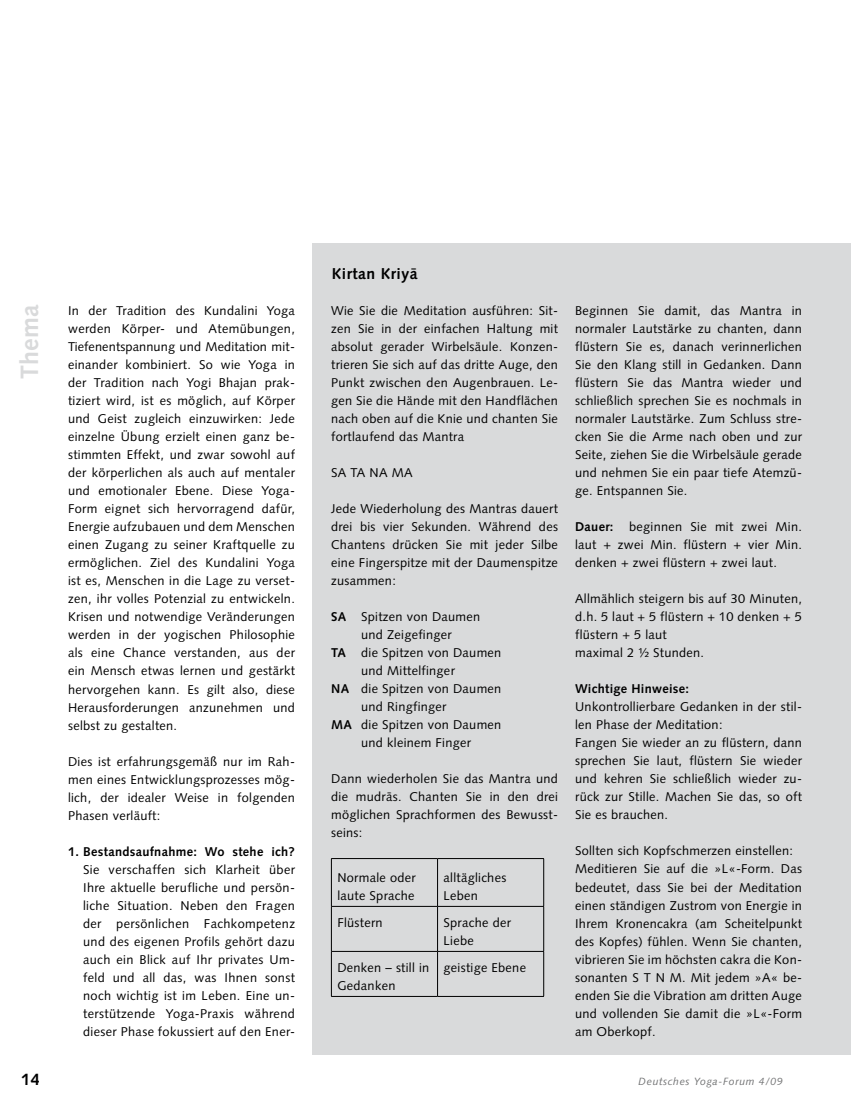
<style>
.page{position:relative;width:851px;height:1106px;background:#fff}
.page>*{position:absolute;margin:0;border:0;box-sizing:border-box;transform-origin:0 0}
.t1{font:700 25.05px "Syntax BDY";letter-spacing:.01em;color:#d9dadb}
.t2{font:700 16.5px "Syntax BDY";color:#000}
.t3{font:700 15.75px "Syntax BDY";letter-spacing:.03em;color:#000}
.t4{font:12.75px/18px "Syntax BDY";letter-spacing:.025em;color:#000}
.t5{font:700 12.75px "Syntax BDY";letter-spacing:.025em;color:#000}
.t6{font:italic 10.5px "Syntax BDY";letter-spacing:.06em;color:#707172}
.s1{font-weight:700}
</style>
<div class="page">
<div style="left:312px;top:243px;width:538px;height:811px;background:#d9dadb"></div>
<hr style="left:331px;top:858px;width:106px;height:1px;background:#000">
<hr style="left:331px;top:858px;width:1px;height:48px;background:#000">
<hr style="left:437px;top:858px;width:107px;height:1px;background:#000">
<hr style="left:437px;top:858px;width:1px;height:48px;background:#000">
<hr style="left:543px;top:858px;width:1px;height:48px;background:#000">
<hr style="left:331px;top:906px;width:106px;height:1px;background:#000">
<hr style="left:331px;top:906px;width:1px;height:45px;background:#000">
<hr style="left:437px;top:906px;width:107px;height:1px;background:#000">
<hr style="left:437px;top:906px;width:1px;height:45px;background:#000">
<hr style="left:543px;top:906px;width:1px;height:45px;background:#000">
<hr style="left:331px;top:951px;width:106px;height:1px;background:#000">
<hr style="left:331px;top:951px;width:1px;height:45px;background:#000">
<hr style="left:437px;top:951px;width:107px;height:1px;background:#000">
<hr style="left:437px;top:951px;width:1px;height:45px;background:#000">
<hr style="left:543px;top:951px;width:1px;height:45px;background:#000">
<hr style="left:331px;top:996px;width:106px;height:1px;background:#000">
<hr style="left:437px;top:996px;width:107px;height:1px;background:#000">
<p class="t3" style="left:332px;top:265px;width:87px">Kirtan Kriyâ</p>
<h1 class="t1" style="left:15px;top:379px;width:77px;rotate:-90deg">Thema</h1>
<p class="t4" style="left:331px;top:302px;width:228px;text-align:justify">Wie Sie die Meditation ausführen: Sit&shy;zen Sie in der einfachen Haltung mit absolut gerader Wirbelsäule. Konzen&shy;trieren Sie sich auf das dritte Auge, den Punkt zwischen den Augenbrauen. Le&shy;gen Sie die Hände mit den Handflächen nach oben auf die Knie und chanten Sie fortlaufend das Mantra</p>
<p class="t4" style="left:331px;top:464px;width:83px">SA TA NA MA</p>
<p class="t4" style="left:331px;top:500px;width:228px;text-align:justify">Jede Wiederholung des Mantras dauert drei bis vier Sekunden. Während des Chantens drücken Sie mit jeder Silbe eine Fingerspitze mit der Daumenspitze zusammen:</p>
<p class="t4" style="left:331px;top:608px;width:151px"><span class="s1">SA</span> Spitzen von Daumen</p>
<p class="t4" style="left:361px;top:626px;width:92px">und Zeigefinger</p>
<p class="t4" style="left:331px;top:644px;width:172px"><span class="s1">TA</span> die Spitzen von Daumen</p>
<p class="t4" style="left:361px;top:662px;width:95px">und Mittelfinger</p>
<p class="t4" style="left:331px;top:680px;width:172px"><span class="s1">NA</span> die Spitzen von Daumen</p>
<p class="t4" style="left:361px;top:698px;width:87px">und Ringfinger</p>
<p class="t4" style="left:331px;top:716px;width:172px"><span class="s1">MA</span> die Spitzen von Daumen</p>
<p class="t4" style="left:361px;top:734px;width:111px">und kleinem Finger</p>
<p class="t4" style="left:331px;top:770px;width:228px;text-align:justify">Dann wiederholen Sie das Mantra und die mudrâs. Chanten Sie in den drei möglichen Sprachformen des Bewusst&shy;seins:</p>
<p class="t4" style="left:337px;top:869px;width:80px">Normale oder laute Sprache</p>
<p class="t4" style="left:443px;top:869px;width:64px">alltägliches<br>Leben</p>
<p class="t4" style="left:337px;top:914px;width:47px">Flüstern</p>
<p class="t4" style="left:443px;top:914px;width:69px">Sprache der<br>Liebe</p>
<p class="t4" style="left:337px;top:959px;width:93px">Denken – still in<br>Gedanken</p>
<p class="t4" style="left:443px;top:959px;width:84px">geistige Ebene</p>
<p class="t4" style="left:68px;top:302px;width:228px">In der Tradition des Kundalini Yoga werden Körper- und Atemübungen, Tiefenentspannung und Meditation mit&shy;einander kombiniert. So wie Yoga in der Tradition nach Yogi Bhajan prak&shy;tiziert wird, ist es möglich, auf Körper und Geist zugleich einzuwirken: Jede einzelne Übung erzielt einen ganz be&shy;stimmten Effekt, und zwar sowohl auf der körperlichen als auch auf mentaler und emotionaler Ebene. Diese Yoga-Form eignet sich hervorragend dafür, Energie aufzubauen und dem Menschen einen Zugang zu seiner Kraftquelle zu ermöglichen. Ziel des Kundalini Yoga ist es, Menschen in die Lage zu verset&shy;zen, ihr volles Potenzial zu entwickeln.<br>Krisen und notwendige Veränderungen werden in der yogischen Philosophie als eine Chance verstanden, aus der ein Mensch etwas lernen und gestärkt hervorgehen kann. Es gilt also, diese Herausforderungen anzunehmen und selbst zu gestalten.</p>
<p class="t4" style="left:68px;top:752px;width:228px;text-align:justify">Dies ist erfahrungsgemäß nur im Rah&shy;men eines Entwicklungsprozesses mög&shy;lich, der idealer Weise in folgenden Phasen verläuft:</p>
<p class="t5" style="left:68px;top:844px;width:228px">1. Bestandsaufnahme: Wo stehe ich?</p>
<p class="t4" style="left:83px;top:860px;width:213px;text-align:justify">Sie verschaffen sich Klarheit über Ihre aktuelle berufliche und persön&shy;liche Situation. Neben den Fragen der persönlichen Fachkompetenz und des eigenen Profils gehört dazu auch ein Blick auf Ihr privates Um&shy;feld und all das, was Ihnen sonst noch wichtig ist im Leben. Eine un&shy;terstützende Yoga-Praxis während dieser Phase fokussiert auf den Ener-</p>
<p class="t4" style="left:575px;top:302px;width:228px;text-align:justify">Beginnen Sie damit, das Mantra in normaler Lautstärke zu chanten, dann flüstern Sie es, danach verinnerlichen Sie den Klang still in Gedanken. Dann flüstern Sie das Mantra wieder und schließlich sprechen Sie es nochmals in normaler Lautstärke. Zum Schluss stre&shy;cken Sie die Arme nach oben und zur Seite, ziehen Sie die Wirbelsäule gerade und nehmen Sie ein paar tiefe Atemzü&shy;ge. Entspannen Sie.</p>
<p class="t4" style="left:575px;top:518px;width:228px;text-align:justify"><span class="s1">Dauer:</span> beginnen Sie mit zwei Min. laut + zwei Min. flüstern + vier Min. denken + zwei flüstern + zwei laut.</p>
<p class="t4" style="left:575px;top:590px;width:228px">Allmählich steigern bis auf 30 Minuten, d.h. 5 laut + 5 flüstern + 10 denken + 5 flüstern + 5 laut<br>maximal 2 ½ Stunden.</p>
<p class="t5" style="left:575px;top:681px;width:115px">Wichtige Hinweise:</p>
<p class="t4" style="left:575px;top:698px;width:228px">Unkontrollierbare Gedanken in der stil&shy;len Phase der Meditation:<br>Fangen Sie wieder an zu flüstern, dann sprechen Sie laut, flüstern Sie wieder und kehren Sie schließlich wieder zu&shy;rück zur Stille. Machen Sie das, so oft Sie es brauchen.</p>
<p class="t4" style="left:575px;top:842px;width:228px">Sollten sich Kopfschmerzen einstellen:<br>Meditieren Sie auf die »L«-Form. Das bedeutet, dass Sie bei der Meditation einen ständigen Zustrom von Energie in Ihrem Kronencakra (am Scheitelpunkt des Kopfes) fühlen. Wenn Sie chanten, vibrieren Sie im höchsten cakra die Kon&shy;sonanten S T N M. Mit jedem »A« be&shy;enden Sie die Vibration am dritten Auge und vollenden Sie damit die »L«-Form am Oberkopf.</p>
<p class="t2" style="left:21px;top:1069px;width:20px">14</p>
<p class="t6" style="left:638px;top:1074px;width:146px">Deutsches Yoga-Forum 4/09</p>
</div>
